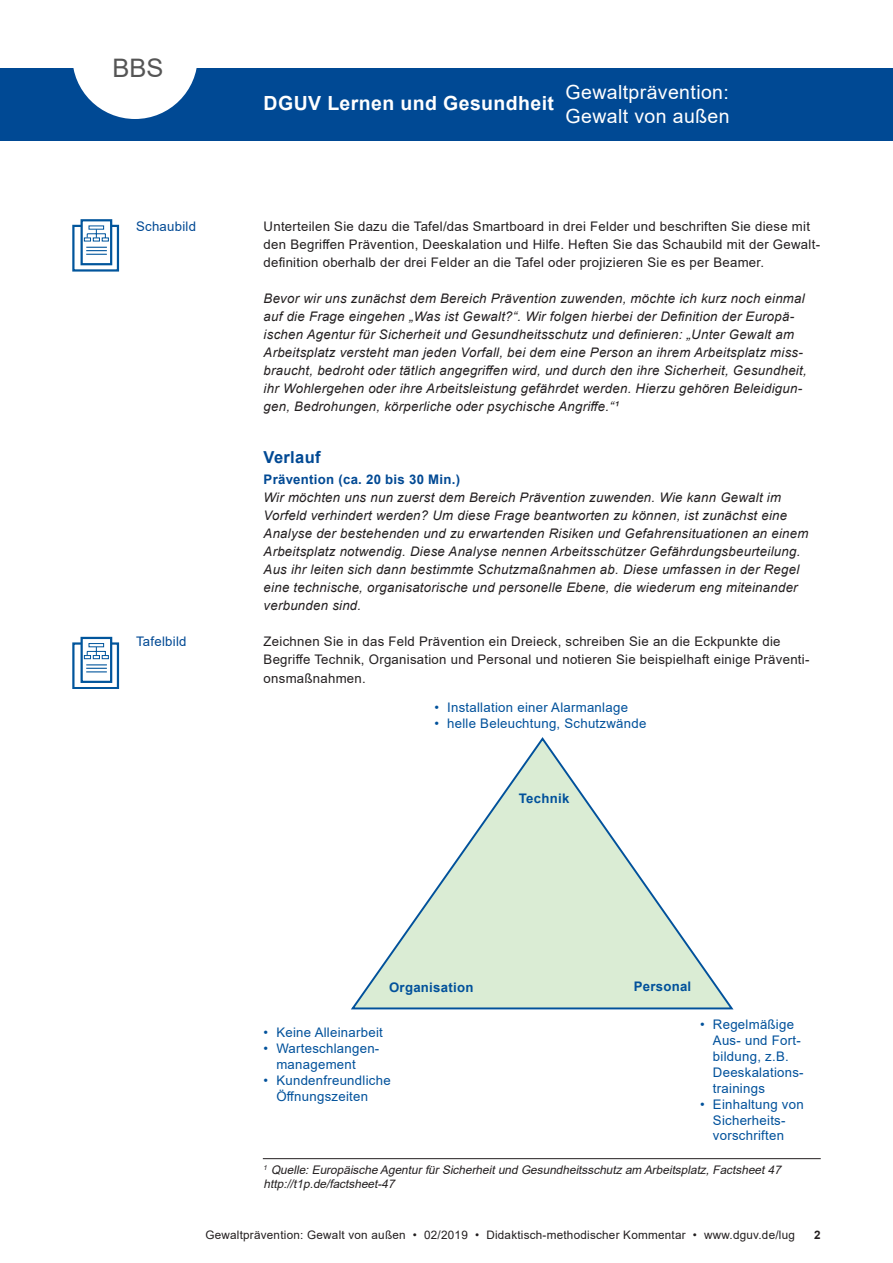
<style>
.page{position:relative;width:893px;height:1263px;background:#fff}
.page>*{position:absolute;margin:0;border:0;box-sizing:border-box;transform-origin:0 0}
.t1{font:25.5px "Arial";color:#555}
.t2{font:19.5px/23.4px "Arial";letter-spacing:.02em;color:#fff}
.t3{font:700 19.5px "Arial";letter-spacing:.02em;color:#fff}
.Zwischenueberschrift{font:700 16.5px "Arial";letter-spacing:.02em;color:#004994}
.Fliesstext{font:italic 13.2px/18px "Arial";letter-spacing:.02em;color:#231f20}
.Fliesstext-2{font:13.2px/18px "Arial";letter-spacing:.02em;color:#231f20}
.t4{font:13.2px/15.9px "Arial";letter-spacing:.02em;color:#01519b}
.Fliesstext-3{font:700 13.2px "Arial";letter-spacing:.02em;color:#01519b}
.Zwischenüberschrift{font:700 13.2px "Arial";letter-spacing:.02em;color:#004994}
.hinweis_links{font:13.2px "Arial";letter-spacing:.02em;color:#004994}
.Quelle{font:italic 11.85px "Arial";color:#231f20}
.t5{font:11.7px "Arial";letter-spacing:.02em;color:#231f20}
.t6{font:700 11.7px "Arial";color:#231f20}
</style>
<div class="page">
<div style="left:0;top:68px;width:893px;height:72px;background:#004994"></div>
<svg style="left:73px;top:68px;width:124px;height:51px"></svg>
<svg style="left:351px;top:737px;width:383px;height:273px"></svg>
<div style="left:73px;top:643px;width:45px;height:45px;background:linear-gradient(to right,#fff,#fff)"></div>
<div style="left:72px;top:642px;width:47px;height:47px;border:2px solid #01559c"></div>
<div style="left:82px;top:638px;width:29px;height:44px;background:#fff"></div>
<div style="left:81px;top:637px;width:31px;height:46px;border:2px solid #01559c"></div>
<svg style="left:89px;top:643px;width:15px;height:4px"></svg>
<svg style="left:84px;top:647px;width:25px;height:25px"></svg>
<div style="left:73px;top:226px;width:45px;height:44px;background:linear-gradient(to right,#fff,#fff)"></div>
<div style="left:72px;top:225px;width:47px;height:46px;border:2px solid #01559c"></div>
<div style="left:82px;top:220px;width:29px;height:44px;background:#fff"></div>
<div style="left:81px;top:219px;width:31px;height:46px;border:2px solid #01559c"></div>
<svg style="left:86px;top:247px;width:21px;height:8px"></svg>
<svg style="left:89px;top:226px;width:15px;height:3px"></svg>
<svg style="left:84px;top:229px;width:25px;height:12px"></svg>
<hr style="left:263px;top:1158px;width:558px;height:1px;background:#231f20">
<h1 class="t1" style="left:112px;top:50px;width:53px">BBS</h1>
<p class="hinweis_links" style="left:136px;top:217px;width:62px">Schaubild</p>
<p class="hinweis_links" style="left:136px;top:633px;width:52px">Tafelbild</p>
<h2 class="t3" style="left:264px;top:89px;width:292px">DGUV Lernen und Gesundheit</h2>
<h2 class="t2" style="left:566px;top:81px;width:166px">Gewaltprävention:<br>Gewalt von außen</h2>
<p class="Fliesstext-2" style="left:264px;top:217px;width:558px">Unterteilen Sie dazu die Tafel/das Smartboard in drei Felder und beschriften Sie diese mit den Begriffen Prävention, Deeskalation und Hilfe. Heften Sie das Schaubild mit der Gewalt&shy;definition oberhalb der drei Felder an die Tafel oder projizieren Sie es per Beamer.</p>
<p class="Fliesstext" style="left:264px;top:290px;width:545px">Bevor wir uns zunächst dem Bereich Prävention zuwenden, möchte ich kurz noch einmal auf die Frage eingehen „Was ist Gewalt?“. Wir folgen hierbei der Definition der Europä&shy;ischen Agentur für Sicherheit und Gesundheitsschutz und definieren: „Unter Gewalt am Arbeitsplatz versteht man jeden Vorfall, bei dem eine Person an ihrem Arbeitsplatz miss&shy;braucht, bedroht oder tätlich angegriffen wird, und durch den ihre Sicherheit, Gesundheit, ihr Wohlergehen oder ihre Arbeitsleistung gefährdet werden. Hierzu gehören Beleidigun&shy;gen, Bedrohungen, körperliche oder psychische Angriffe.“¹</p>
<p class="Zwischenueberschrift" style="left:264px;top:445px;width:59px">Verlauf</p>
<p class="Zwischenüberschrift" style="left:264px;top:470px;width:198px">Prävention (ca. 20 bis 30 Min.)</p>
<p class="Fliesstext" style="left:264px;top:488px;width:546px">Wir möchten uns nun zuerst dem Bereich Prävention zuwenden. Wie kann Gewalt im Vorfeld verhindert werden? Um diese Frage beantworten zu können, ist zunächst eine Analyse der bestehenden und zu erwartenden Risiken und Gefahrensituationen an einem Arbeitsplatz notwendig. Diese Analyse nennen Arbeitsschützer Gefährdungsbeurteilung.<br>Aus ihr leiten sich dann bestimmte Schutzmaßnahmen ab. Diese umfassen in der Regel eine technische, organisatorische und personelle Ebene, die wiederum eng miteinander verbunden sind.</p>
<p class="Fliesstext-2" style="left:264px;top:633px;width:547px">Zeichnen Sie in das Feld Prävention ein Dreieck, schreiben Sie an die Eckpunkte die<br>Begriffe Technik, Organisation und Personal und notieren Sie beispielhaft einige Präventi&shy;onsmaßnahmen.</p>
<p class="t4" style="left:434px;top:700px;width:195px">• Installation einer Alarmanlage</p>
<p class="t4" style="left:434px;top:715px;width:213px">• helle Beleuchtung, Schutzwände</p>
<p class="Fliesstext-3" style="left:519px;top:789px;width:52px">Technik</p>
<p class="Fliesstext-3" style="left:389px;top:978px;width:86px">Organisation</p>
<p class="Fliesstext-3" style="left:634px;top:977px;width:59px">Personal</p>
<p class="t4" style="left:264px;top:1025px;width:121px">• Keine Alleinarbeit</p>
<p class="t4" style="left:276px;top:1040px;width:104px;text-indent:-13px">• Warteschlangen&shy;management</p>
<p class="t4" style="left:276px;top:1072px;width:116px;text-indent:-13px">• Kundenfreundliche<br>Öffnungszeiten</p>
<p class="t4" style="left:713px;top:1017px;width:92px;text-indent:-13px">• Regelmäßige<br>Aus- und Fort&shy;bildung, z.B.<br>Deeskalations&shy;trainings</p>
<p class="t4" style="left:700px;top:1096px;width:105px;text-align:center">• Einhaltung von<br>Sicherheits&shy;vorschriften</p>
<p class="Quelle" style="left:264px;top:1161px;width:522px"><sup>1</sup> Quelle:Europäische AgenturfürSicherheitund Gesundheitsschutz am Arbeitsplatz,Factsheet47</p>
<p class="Quelle" style="left:264px;top:1176px;width:136px">http://t1p.de/factsheet-47</p>
<p class="t5" style="left:205px;top:1227px;width:591px">Gewaltprävention: Gewalt von außen • 02/2019 • Didaktisch-methodischer Kommentar • www.dguv.de/lug</p>
<p class="t6" style="left:814px;top:1227px;width:8px">2</p>
</div>
